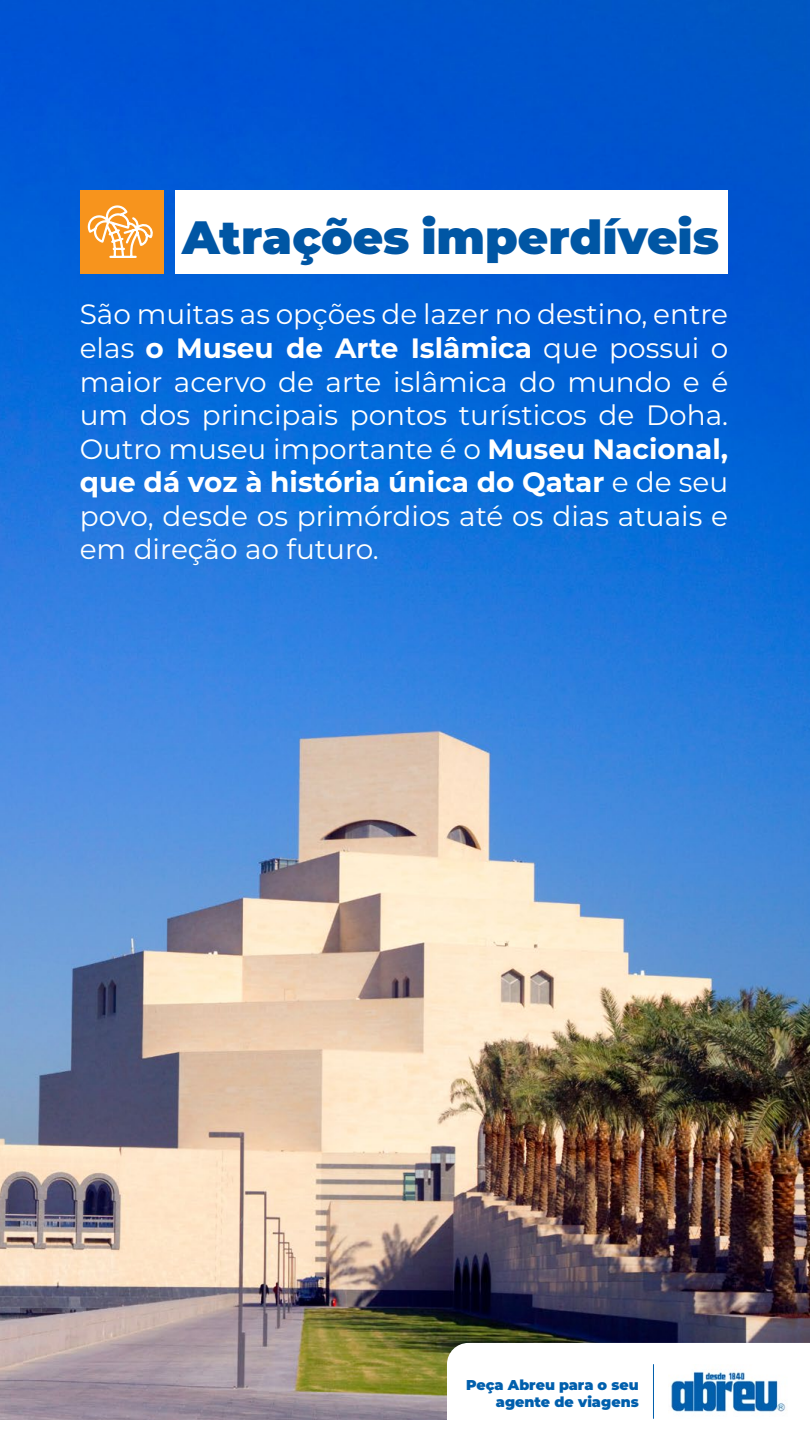
<style>
.page{position:relative;width:810px;height:1440px;background:#fff}
.page>*{position:absolute;margin:0;border:0;box-sizing:border-box;transform-origin:0 0}
.t1{font:900 46.72px "Montserrat";color:#0056a4}
.t2{font:27.97px/33.6px "Montserrat";color:#fff;text-align:justify}
.t3{font:900 14.25px/17.1px "Montserrat";color:#005fad;text-align:right}
.s1{font-weight:700}
</style>
<div class="page">
<img style="left:0;top:0;width:810px;height:1420px">
<div style="left:176px;top:190px;width:552px;height:83px;background:#fff"></div>
<div style="left:80px;top:190px;width:83px;height:83px;background:#f7941d"></div>
<svg style="left:87px;top:205px;width:66px;height:53px"></svg>
<svg style="left:447px;top:1343px;width:363px;height:77px"></svg>
<img style="left:668px;top:1364px;width:120px;height:55px">
<hr style="left:653px;top:1365px;width:1px;height:53px;background:#005fad">
<h1 class="t1" style="left:182px;top:203px;width:539px">Atrações imperdíveis</h1>
<p class="t2" style="left:80px;top:297px;width:650px">São muitas as opções de lazer no destino, entre elas <span class="s1">o Museu de Arte Islâmica</span> que possui o maior acervo de arte islâmica do mundo e é um dos principais pontos turísticos de Doha.<br>Outro museu importante é o <span class="s1">Museu Nacional, que dá voz à história única do Qatar</span> e de seu povo, desde os primórdios até os dias atuais e em direção ao futuro.</p>
<p class="t3" style="left:466px;top:1375px;width:174px">Peça Abreu para o seu agente de viagens</p>
</div>
